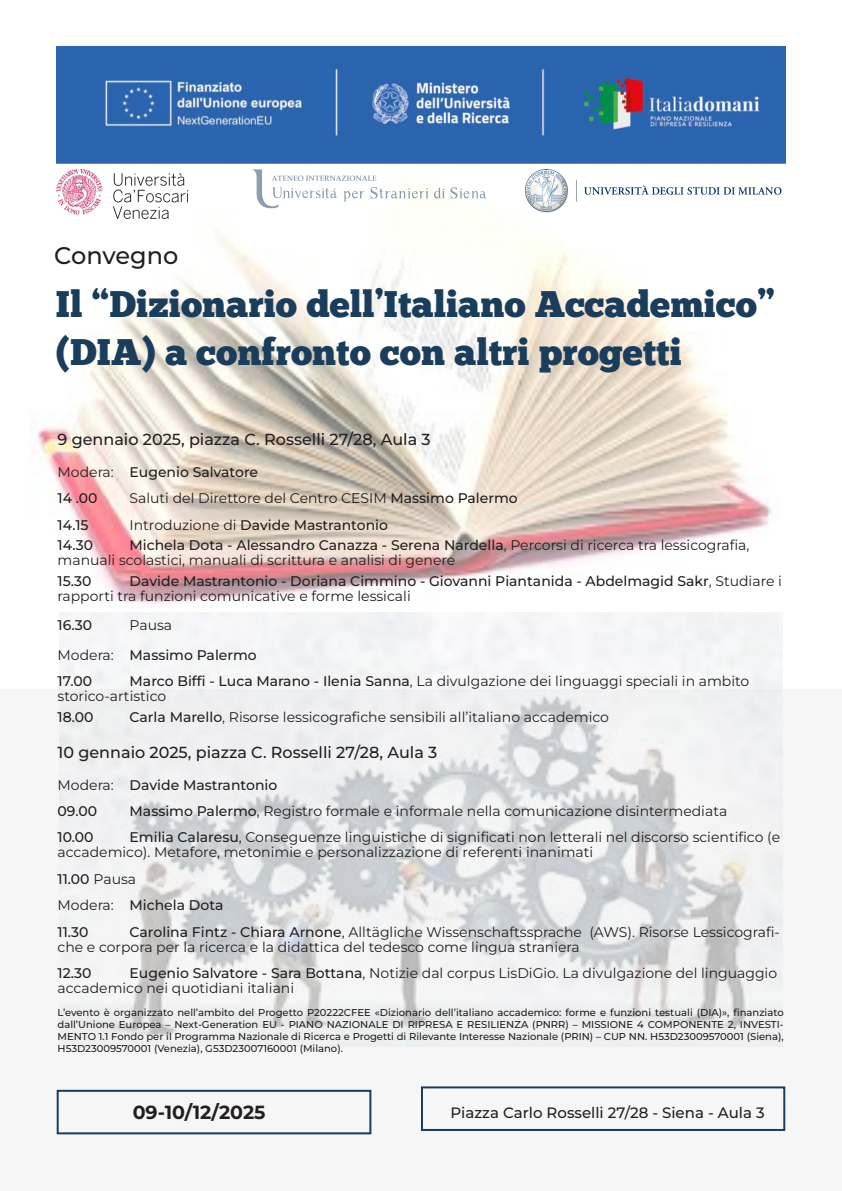
<style>
.page{position:relative;width:842px;height:1191px;background:#fff}
.page>*{position:absolute;margin:0;border:0;box-sizing:border-box;transform-origin:0 0}
.t1{font:37px/47.9px "Chunk Five";color:#1a3d5c}
.t2{font:100 24px "Montserrat";color:#231f20}
.t3{font:100 19px "Montserrat";color:#231f20}
.t4{font:100 16px "Montserrat";color:#231f20}
.t5{font:100 15px "Montserrat";color:#231f20}
.t6{font:100 14px/15px "Montserrat";color:#231f20}
.t7{font:100 10px/12px "Montserrat";color:#231f20;text-align:justify}
</style>
<div class="page">
<div style="left:0;top:689px;width:842px;height:502px;background:#f6f6f6"></div>
<div style="left:57px;top:1089px;width:314px;height:45px;border:2px solid #1a3d5c"></div>
<div style="left:421px;top:1086px;width:364px;height:45px;border:2px solid #1a3d5c"></div>
<img style="left:56px;top:47px;width:730px;height:117px">
<img style="left:30px;top:169px;width:742px;height:435px">
<img style="left:59px;top:612px;width:724px;height:434px">
<img style="left:57px;top:169px;width:51px;height:49px">
<img style="left:113px;top:172px;width:74px;height:46px">
<img style="left:526px;top:169px;width:255px;height:44px">
<p class="t2" style="left:54px;top:240px;width:126px">Convegno</p>
<p class="t1" style="left:56px;top:281px;width:720px">Il “Dizionario dell’Italiano Accademico” (DIA) a confronto con altri progetti</p>
<p class="t4" style="left:58px;top:429px;width:375px">9 gennaio 2025, piazza C. Rosselli 27/28, Aula 3</p>
<p class="t6" style="left:58px;top:464px;width:202px">Modera: Eugenio Salvatore</p>
<p class="t6" style="left:58px;top:490px;width:41px">14 .00</p>
<p class="t6" style="left:130px;top:490px;width:390px">Saluti del Direttore del Centro CESIM Massimo Palermo</p>
<p class="t6" style="left:58px;top:517px;width:33px">14.15</p>
<p class="t6" style="left:130px;top:517px;width:260px">Introduzione di Davide Mastrantonio</p>
<p class="t6" style="left:58px;top:537px;width:37px">14.30</p>
<p class="t6" style="left:58px;top:537px;width:693px;text-indent:72px">Michela Dota - Alessandro Canazza - Serena Nardella, Percorsi di ricerca tra lessicografia, manuali scolastici, manuali di scrittura e analisi di genere</p>
<p class="t6" style="left:58px;top:573px;width:35px">15.30</p>
<p class="t6" style="left:58px;top:573px;width:726px;text-indent:72px">Davide Mastrantonio - Doriana Cimmino - Giovanni Piantanida - Abdelmagid Sakr, Studiare i rapporti tra funzioni comunicative e forme lessicali</p>
<p class="t6" style="left:58px;top:617px;width:36px">16.30</p>
<p class="t6" style="left:130px;top:617px;width:44px">Pausa</p>
<p class="t6" style="left:58px;top:646px;width:201px">Modera: Massimo Palermo</p>
<p class="t6" style="left:58px;top:673px;width:36px">17.00</p>
<p class="t6" style="left:58px;top:673px;width:693px;text-indent:72px">Marco Biffi - Luca Marano - Ilenia Sanna, La divulgazione dei linguaggi speciali in ambito storico-artistico</p>
<p class="t6" style="left:58px;top:708px;width:38px">18.00</p>
<p class="t6" style="left:130px;top:708px;width:481px">Carla Marello, Risorse lessicografiche sensibili all’italiano accademico</p>
<p class="t4" style="left:58px;top:741px;width:381px">10 gennaio 2025, piazza C. Rosselli 27/28, Aula 3</p>
<p class="t6" style="left:58px;top:777px;width:221px">Modera: Davide Mastrantonio</p>
<p class="t6" style="left:58px;top:803px;width:41px">09.00</p>
<p class="t6" style="left:130px;top:803px;width:599px">Massimo Palermo, Registro formale e informale nella comunicazione disintermediata</p>
<p class="t6" style="left:58px;top:829px;width:38px">10.00</p>
<p class="t6" style="left:58px;top:829px;width:724px;text-indent:72px">Emilia Calaresu, Conseguenze linguistiche di significati non letterali nel discorso scientifico (e accademico). Metafore, metonimie e personalizzazione di referenti inanimati</p>
<p class="t6" style="left:58px;top:871px;width:80px">11.00 Pausa</p>
<p class="t6" style="left:58px;top:897px;width:167px">Modera: Michela Dota</p>
<p class="t6" style="left:58px;top:923px;width:33px">11.30</p>
<p class="t6" style="left:58px;top:923px;width:724px;text-indent:72px">Carolina Fintz - Chiara Arnone, Alltägliche Wissenschaftssprache (AWS). Risorse Lessicografi&shy;che e corpora per la ricerca e la didattica del tedesco come lingua straniera</p>
<p class="t6" style="left:58px;top:965px;width:36px">12.30</p>
<p class="t6" style="left:58px;top:965px;width:721px;text-indent:72px">Eugenio Salvatore - Sara Bottana, Notizie dal corpus LisDiGio. La divulgazione del linguaggio accademico nei quotidiani italiani</p>
<p class="t7" style="left:58px;top:1006px;width:728px">L’evento è organizzato nell’ambito del Progetto P20222CFEE «Dizionario dell’italiano accademico: forme e funzioni testuali (DIA)», finanziato dall’Unione Europea – Next-Generation EU - PIANO NAZIONALE DI RIPRESA E RESILIENZA (PNRR) – MISSIONE 4 COMPONENTE 2, INVESTI-MENTO 1.1 Fondo per il Programma Nazionale di Ricerca e Progetti di Rilevante Interesse Nazionale (PRIN) – CUP NN. H53D23009570001 (Siena), H53D23009570001 (Venezia), G53D23007160001 (Milano).</p>
<p class="t3" style="left:133px;top:1100px;width:134px">09-10/12/2025</p>
<p class="t5" style="left:450px;top:1102px;width:316px">Piazza Carlo Rosselli 27/28 - Siena - Aula 3</p>
</div>
